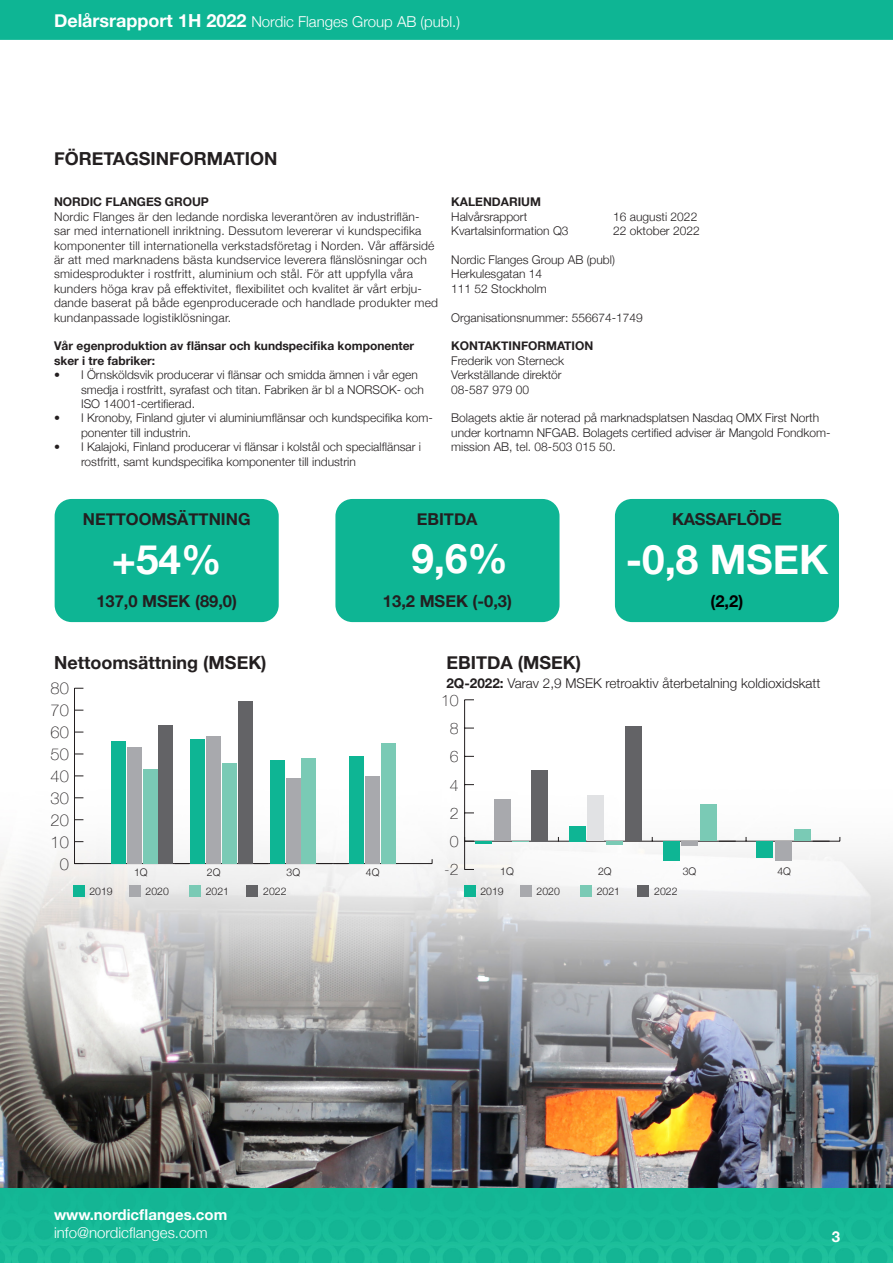
<style>
.page{position:relative;width:893px;height:1263px;background:#fff}
.page>*{position:absolute;margin:0;border:0;box-sizing:border-box;transform-origin:0 0}
.t1{font:700 40.5px "Helvetica Neue";color:#fff}
.t2{font:700 18px "Helvetica Neue";color:#231f20}
.t3{font:700 16.5px "Helvetica Neue";color:#231f20}
.t4{font:100 16.5px "Helvetica Neue";color:#231f20}
.t5{font:700 16.5px "Helvetica Neue";color:#000}
.t6{font:100 15.9px "Helvetica Neue";color:#231f20}
.t7{font:300 15px "Helvetica Neue";color:#fff}
.t8{font:700 15px "Helvetica Neue";color:#fff}
.t9{font:300 13.5px "Helvetica Neue";color:#231f20}
.t10{font:300 12px/14.4px "Helvetica Neue";color:#231f20}
.t11{font:300 12px/14.4px "Helvetica Neue";letter-spacing:.02em;color:#231f20}
.t12{font:700 12px/14.4px "Helvetica Neue";color:#231f20}
.t13{font:300 10.5px "Helvetica Neue";color:#231f20}
.s1{font-weight:700;font-size:18px}
.s2{font-weight:700}
</style>
<div class="page">
<img style="left:0;top:759px;width:893px;height:504px">
<div style="left:0;top:0;width:893px;height:40px;background:#0eb594"></div>
<div style="left:55px;top:499px;width:224px;height:123px;background:#0eb594;border-radius:17px"></div>
<div style="left:615px;top:499px;width:224px;height:123px;background:#0eb594;border-radius:17px"></div>
<div style="left:335px;top:499px;width:224px;height:123px;background:#0eb594;border-radius:17px"></div>
<hr style="left:75px;top:863px;width:357px;height:1px;background:#231f20">
<hr style="left:74px;top:688px;width:1px;height:175px;background:#231f20">
<svg style="left:74px;top:859px;width:9px;height:5px"></svg>
<div style="left:381px;top:743px;width:15px;height:120px;background:#7acab5"></div>
<div style="left:365px;top:776px;width:15px;height:87px;background:#a8a9ad"></div>
<div style="left:349px;top:756px;width:15px;height:107px;background:#0eb594"></div>
<div style="left:302px;top:758px;width:14px;height:105px;background:#7acab5"></div>
<div style="left:286px;top:778px;width:14px;height:85px;background:#a8a9ad"></div>
<div style="left:270px;top:760px;width:14px;height:103px;background:#0eb594"></div>
<svg style="left:238px;top:863px;width:16px;height:1px"></svg>
<div style="left:222px;top:763px;width:15px;height:100px;background:#7acab5"></div>
<div style="left:206px;top:736px;width:15px;height:127px;background:#a8a9ad"></div>
<div style="left:191px;top:739px;width:14px;height:124px;background:#0eb594"></div>
<div style="left:159px;top:725px;width:14px;height:138px;background:#636366"></div>
<div style="left:238px;top:701px;width:14px;height:162px;background:#636366"></div>
<div style="left:143px;top:769px;width:14px;height:94px;background:#7acab5"></div>
<div style="left:127px;top:747px;width:14px;height:116px;background:#a8a9ad"></div>
<div style="left:111px;top:741px;width:14px;height:122px;background:#0eb594"></div>
<div style="left:73px;top:885px;width:11px;height:12px;background:#0eb594"></div>
<div style="left:464px;top:885px;width:11px;height:12px;background:#0eb594"></div>
<div style="left:129px;top:885px;width:11px;height:12px;background:#a8a9ad"></div>
<div style="left:520px;top:885px;width:11px;height:12px;background:#a8a9ad"></div>
<div style="left:189px;top:885px;width:12px;height:12px;background:#7acab5"></div>
<div style="left:580px;top:885px;width:12px;height:12px;background:#7acab5"></div>
<div style="left:247px;top:885px;width:11px;height:12px;background:#636366"></div>
<div style="left:638px;top:885px;width:11px;height:12px;background:#636366"></div>
<hr style="left:465px;top:841px;width:375px;height:1px;background:#231f20">
<hr style="left:464px;top:700px;width:1px;height:169px;background:#231f20">
<div style="left:531px;top:770px;width:17px;height:71px;background:#636366"></div>
<div style="left:625px;top:726px;width:17px;height:115px;background:#636366"></div>
<svg style="left:719px;top:841px;width:17px;height:1px"></svg>
<svg style="left:813px;top:841px;width:16px;height:1px"></svg>
<svg style="left:512px;top:841px;width:17px;height:1px"></svg>
<hr style="left:606px;top:841px;width:17px;height:4px;background:#7acab5">
<div style="left:700px;top:804px;width:17px;height:37px;background:#7acab5"></div>
<div style="left:794px;top:829px;width:17px;height:12px;background:#7acab5"></div>
<div style="left:494px;top:799px;width:17px;height:42px;background:#a8a9ad"></div>
<div style="left:587px;top:795px;width:17px;height:46px;background:#e1e2e4"></div>
<div style="left:681px;top:841px;width:17px;height:5px;background:#a8a9ad"></div>
<div style="left:775px;top:841px;width:17px;height:19px;background:#a8a9ad"></div>
<svg style="left:464px;top:837px;width:28px;height:6px"></svg>
<div style="left:569px;top:826px;width:17px;height:15px;background:#0eb594"></div>
<div style="left:663px;top:841px;width:16px;height:19px;background:#0eb594"></div>
<div style="left:756px;top:841px;width:17px;height:17px;background:#0eb594"></div>
<p class="t7" style="left:54px;top:9px;width:408px"><span class="s1">Delårsrapport 1H 2022</span> Nordic Flanges Group AB (publ.)</p>
<p class="t2" style="left:54px;top:144px;width:225px">FÖRETAGSINFORMATION</p>
<p class="t12" style="left:54px;top:195px;width:156px">NORDIC FLANGES GROUP</p>
<p class="t11" style="left:54px;top:208px;width:386px">Nordic Flanges är den ledande nordiska leverantören av industriflän&shy;sar med internationell inriktning. Dessutom levererar vi kundspecifika komponenter till internationella verkstadsföretag i Norden. Vår affärsidé är att med marknadens bästa kundservice leverera flänslösningar och smidesprodukter i rostfritt, aluminium och stål. För att uppfylla våra kunders höga krav på effektivitet, flexibilitet och kvalitet är vårt erbju&shy;dande baserat på både egenproducerade och handlade produkter med kundanpassade logistiklösningar.</p>
<p class="t12" style="left:54px;top:339px;width:362px">Vår egenproduktion av flänsar och kundspecifika komponenter sker i tre fabriker:</p>
<p class="t10" style="left:81px;top:367px;width:344px;text-indent:-27px">• I Örnsköldsvik producerar vi flänsar och smidda ämnen i vår egen smedja i rostfritt, syrafast och titan. Fabriken är bl a NORSOK- och<br>ISO 14001-certifierad.</p>
<p class="t10" style="left:81px;top:410px;width:353px;text-indent:-27px">• I Kronoby, Finland gjuter vi aluminiumflänsar och kundspecifika kom&shy;ponenter till industrin.</p>
<p class="t10" style="left:81px;top:439px;width:342px;text-indent:-27px">• I Kalajoki, Finland producerar vi flänsar i kolstål och specialflänsar i rostfritt, samt kundspecifika komponenter till industrin</p>
<p class="t12" style="left:451px;top:195px;width:91px">KALENDARIUM</p>
<p class="t10" style="left:451px;top:208px;width:78px">Halvårsrapport</p>
<p class="t10" style="left:613px;top:208px;width:86px">16 augusti 2022</p>
<p class="t10" style="left:451px;top:223px;width:119px">Kvartalsinformation Q3</p>
<p class="t10" style="left:613px;top:223px;width:88px">22 oktober 2022</p>
<p class="t10" style="left:451px;top:252px;width:165px">Nordic Flanges Group AB (publ)</p>
<p class="t10" style="left:451px;top:266px;width:92px">Herkulesgatan 14</p>
<p class="t10" style="left:451px;top:280px;width:97px">111 52 Stockholm</p>
<p class="t10" style="left:451px;top:309px;width:193px">Organisationsnummer: 556674-1749</p>
<p class="t12" style="left:451px;top:339px;width:143px">KONTAKTINFORMATION</p>
<p class="t10" style="left:451px;top:352px;width:114px">Frederik von Sterneck</p>
<p class="t10" style="left:451px;top:367px;width:112px">Verkställande direktör</p>
<p class="t10" style="left:451px;top:381px;width:79px">08-587 979 00</p>
<p class="t10" style="left:451px;top:410px;width:381px">Bolagets aktie är noterad på marknadsplatsen Nasdaq OMX First North under kortnamn NFGAB. Bolagets certified adviser är Mangold Fondkom&shy;mission AB, tel. 08-503 015 50.</p>
<p class="t3" style="left:83px;top:506px;width:169px">NETTOOMSÄTTNING</p>
<p class="t3" style="left:417px;top:506px;width:62px">EBITDA</p>
<p class="t3" style="left:672px;top:506px;width:111px">KASSAFLÖDE</p>
<p class="t1" style="left:112px;top:527px;width:111px">+54%</p>
<p class="t1" style="left:411px;top:526px;width:98px">9,6%</p>
<p class="t1" style="left:626px;top:527px;width:204px">-0,8 MSEK</p>
<p class="t3" style="left:96px;top:588px;width:142px">137,0 MSEK (89,0)</p>
<p class="t3" style="left:383px;top:588px;width:130px">13,2 MSEK (-0,3)</p>
<p class="t5" style="left:711px;top:588px;width:34px">(2,2)</p>
<p class="t2" style="left:54px;top:648px;width:214px">Nettoomsättning (MSEK)</p>
<p class="t2" style="left:447px;top:648px;width:136px">EBITDA (MSEK)</p>
<h3 class="t4" style="left:51px;top:676px;width:20px">80</h3>
<h3 class="t4" style="left:51px;top:698px;width:20px">70</h3>
<h3 class="t4" style="left:51px;top:720px;width:20px">60</h3>
<h3 class="t4" style="left:51px;top:742px;width:20px">50</h3>
<h3 class="t4" style="left:51px;top:764px;width:20px">40</h3>
<h3 class="t4" style="left:51px;top:786px;width:20px">30</h3>
<h3 class="t4" style="left:51px;top:807px;width:20px">20</h3>
<h3 class="t4" style="left:51px;top:829px;width:20px">10</h3>
<h3 class="t4" style="left:60px;top:851px;width:11px">0</h3>
<p class="t13" style="left:89px;top:883px;width:25px">2019</p>
<p class="t9" style="left:446px;top:672px;width:376px"><span class="s2">2Q-2022:</span> Varav 2,9 MSEK retroaktiv återbetalning koldioxidskatt</p>
<h3 class="t6" style="left:441px;top:688px;width:19px">10</h3>
<h3 class="t6" style="left:450px;top:716px;width:10px">8</h3>
<h3 class="t6" style="left:450px;top:744px;width:10px">6</h3>
<h3 class="t6" style="left:450px;top:773px;width:10px">4</h3>
<h3 class="t6" style="left:450px;top:801px;width:10px">2</h3>
<h3 class="t6" style="left:450px;top:829px;width:10px">0</h3>
<h3 class="t6" style="left:444px;top:858px;width:16px">-2</h3>
<p class="t13" style="left:134px;top:864px;width:15px">1Q</p>
<p class="t13" style="left:207px;top:864px;width:15px">2Q</p>
<p class="t13" style="left:286px;top:864px;width:15px">3Q</p>
<p class="t13" style="left:366px;top:864px;width:15px">4Q</p>
<p class="t13" style="left:500px;top:863px;width:15px">1Q</p>
<p class="t13" style="left:598px;top:863px;width:15px">2Q</p>
<p class="t13" style="left:683px;top:863px;width:15px">3Q</p>
<p class="t13" style="left:777px;top:863px;width:15px">4Q</p>
<p class="t13" style="left:146px;top:883px;width:25px">2020</p>
<p class="t13" style="left:206px;top:883px;width:25px">2021</p>
<p class="t13" style="left:263px;top:883px;width:25px">2022</p>
<p class="t13" style="left:480px;top:883px;width:25px">2019</p>
<p class="t13" style="left:537px;top:883px;width:25px">2020</p>
<p class="t13" style="left:597px;top:883px;width:25px">2021</p>
<p class="t13" style="left:654px;top:883px;width:25px">2022</p>
<p class="t8" style="left:54px;top:1203px;width:175px">www.nordicflanges.com</p>
<p class="t7" style="left:54px;top:1221px;width:155px">info@nordicflanges.com</p>
<p class="t8" style="left:832px;top:1224px;width:10px">3</p>
</div>
